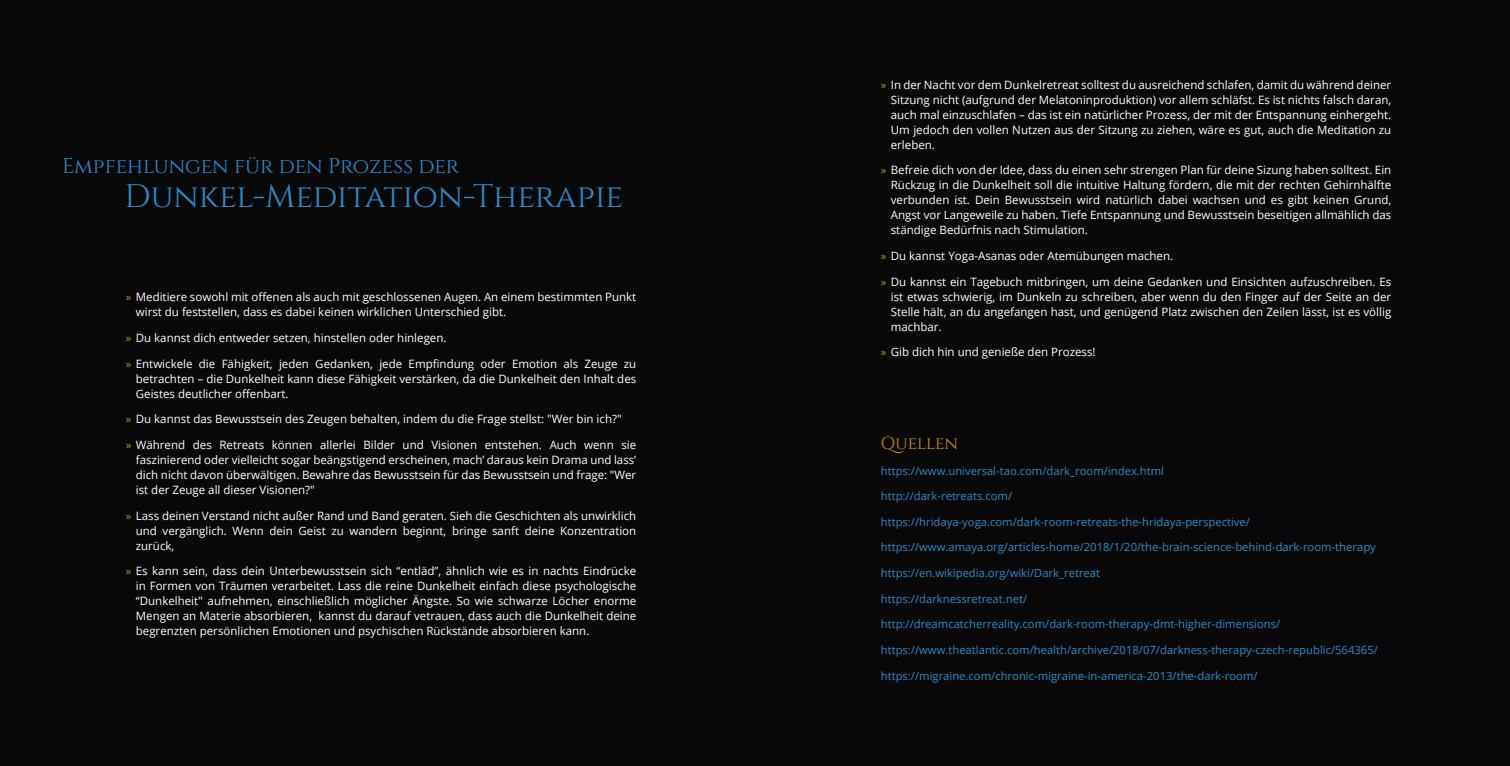
<style>
.page{position:relative;width:1510px;height:766px;background:#fff}
.page>*{position:absolute;margin:0;border:0;box-sizing:border-box;transform-origin:0 0}
.t1{font:32.5px "Cinzel";color:#2f89c9}
.t2{font:21.25px "Cinzel";color:#2f89c9}
.t3{font:17.5px "Cinzel";letter-spacing:-.005em;color:#c88a24}
.t4{font:11.5px/15px "Open Sans";color:#fff;text-align:justify}
.t5{font:11.25px "Open Sans";color:#2f89c9}
.s1{color:#c88a24}
</style>
<div class="page">
<div style="left:0;top:0;width:1509px;height:765px;background:#090909"></div>
<h2 class="t2" style="left:62px;top:154px;width:398px">Empfehlungen für den Prozess der</h2>
<h1 class="t1" style="left:125px;top:177px;width:500px">Dunkel-Meditation-Therapie</h1>
<p class="t4" style="left:136px;top:289px;width:502px;text-indent:-10px"><span class="s1">»</span> Meditiere sowohl mit offenen als auch mit geschlossenen Augen. An einem bestimmten Punkt wirst du feststellen, dass es dabei keinen wirklichen Unterschied gibt.</p>
<p class="t4" style="left:126px;top:330px;width:322px"><span class="s1">»</span> Du kannst dich entweder setzen, hinstellen oder hinlegen.</p>
<p class="t4" style="left:136px;top:355px;width:502px;text-indent:-10px"><span class="s1">»</span> Entwickele die Fähigkeit, jeden Gedanken, jede Empfindung oder Emotion als Zeuge zu betrachten – die Dunkelheit kann diese Fähigkeit verstärken, da die Dunkelheit den Inhalt des Geistes deutlicher offenbart.</p>
<p class="t4" style="left:126px;top:411px;width:497px"><span class="s1">»</span> Du kannst das Bewusstsein des Zeugen behalten, indem du die Frage stellst: "Wer bin ich?"</p>
<p class="t4" style="left:136px;top:437px;width:502px;text-indent:-10px"><span class="s1">»</span> Während des Retreats können allerlei Bilder und Visionen entstehen. Auch wenn sie faszinierend oder vielleicht sogar beängstigend erscheinen, mach’ daraus kein Drama und lass’ dich nicht davon überwältigen. Bewahre das Bewusstsein für das Bewusstsein und frage: "Wer ist der Zeuge all dieser Visionen?"</p>
<p class="t4" style="left:136px;top:507px;width:502px;text-indent:-10px"><span class="s1">»</span> Lass deinen Verstand nicht außer Rand und Band geraten. Sieh die Geschichten als unwirklich und vergänglich. Wenn dein Geist zu wandern beginnt, bringe sanft deine Konzentration zurück,</p>
<p class="t4" style="left:136px;top:563px;width:502px;text-indent:-10px"><span class="s1">»</span> Es kann sein, dass dein Unterbewusstsein sich “entläd”, ähnlich wie es in nachts Eindrücke in Formen von Träumen verarbeitet. Lass die reine Dunkelheit einfach diese psychologische “Dunkelheit" aufnehmen, einschließlich möglicher Ängste. So wie schwarze Löcher enorme Mengen an Materie absorbieren, kannst du darauf vetrauen, dass auch die Dunkelheit deine begrenzten persönlichen Emotionen und psychischen Rückstände absorbieren kann.</p>
<p class="t4" style="left:891px;top:77px;width:502px;text-indent:-10px"><span class="s1">»</span> In der Nacht vor dem Dunkelretreat solltest du ausreichend schlafen, damit du während deiner Sitzung nicht (aufgrund der Melatoninproduktion) vor allem schläfst. Es ist nichts falsch daran, auch mal einzuschlafen – das ist ein natürlicher Prozess, der mit der Entspannung einhergeht.<br>Um jedoch den vollen Nutzen aus der Sitzung zu ziehen, wäre es gut, auch die Meditation zu erleben.</p>
<p class="t4" style="left:891px;top:162px;width:502px;text-indent:-10px"><span class="s1">»</span> Befreie dich von der Idee, dass du einen sehr strengen Plan für deine Sizung haben solltest. Ein Rückzug in die Dunkelheit soll die intuitive Haltung fördern, die mit der rechten Gehirnhälfte verbunden ist. Dein Bewusstsein wird natürlich dabei wachsen und es gibt keinen Grund, Angst vor Langeweile zu haben. Tiefe Entspannung und Bewusstsein beseitigen allmählich das ständige Bedürfnis nach Stimulation.</p>
<p class="t4" style="left:881px;top:248px;width:294px"><span class="s1">»</span> Du kannst Yoga-Asanas oder Atemübungen machen.</p>
<p class="t4" style="left:891px;top:273px;width:502px;text-indent:-10px"><span class="s1">»</span> Du kannst ein Tagebuch mitbringen, um deine Gedanken und Einsichten aufzuschreiben. Es ist etwas schwierig, im Dunkeln zu schreiben, aber wenn du den Finger auf der Seite an der Stelle hält, an du angefangen hast, und genügend Platz zwischen den Zeilen lässt, ist es völlig machbar.</p>
<p class="t4" style="left:881px;top:344px;width:216px"><span class="s1">»</span> Gib dich hin und genieße den Prozess!</p>
<h3 class="t3" style="left:881px;top:432px;width:79px">Quellen</h3>
<p class="t5" style="left:881px;top:462px;width:285px">https://www.universal-tao.com/dark_room/index.html</p>
<p class="t5" style="left:881px;top:488px;width:133px">http://dark-retreats.com/</p>
<p class="t5" style="left:881px;top:514px;width:371px">https://hridaya-yoga.com/dark-room-retreats-the-hridaya-perspective/</p>
<p class="t5" style="left:881px;top:539px;width:496px">https://www.amaya.org/articles-home/2018/1/20/the-brain-science-behind-dark-room-therapy</p>
<p class="t5" style="left:881px;top:565px;width:221px">https://en.wikipedia.org/wiki/Dark_retreat</p>
<p class="t5" style="left:881px;top:590px;width:148px">https://darknessretreat.net/</p>
<p class="t5" style="left:881px;top:616px;width:401px">http://dreamcatcherreality.com/dark-room-therapy-dmt-higher-dimensions/</p>
<p class="t5" style="left:881px;top:642px;width:498px">https://www.theatlantic.com/health/archive/2018/07/darkness-therapy-czech-republic/564365/</p>
<p class="t5" style="left:881px;top:667px;width:378px">https://migraine.com/chronic-migraine-in-america-2013/the-dark-room/</p>
</div>
